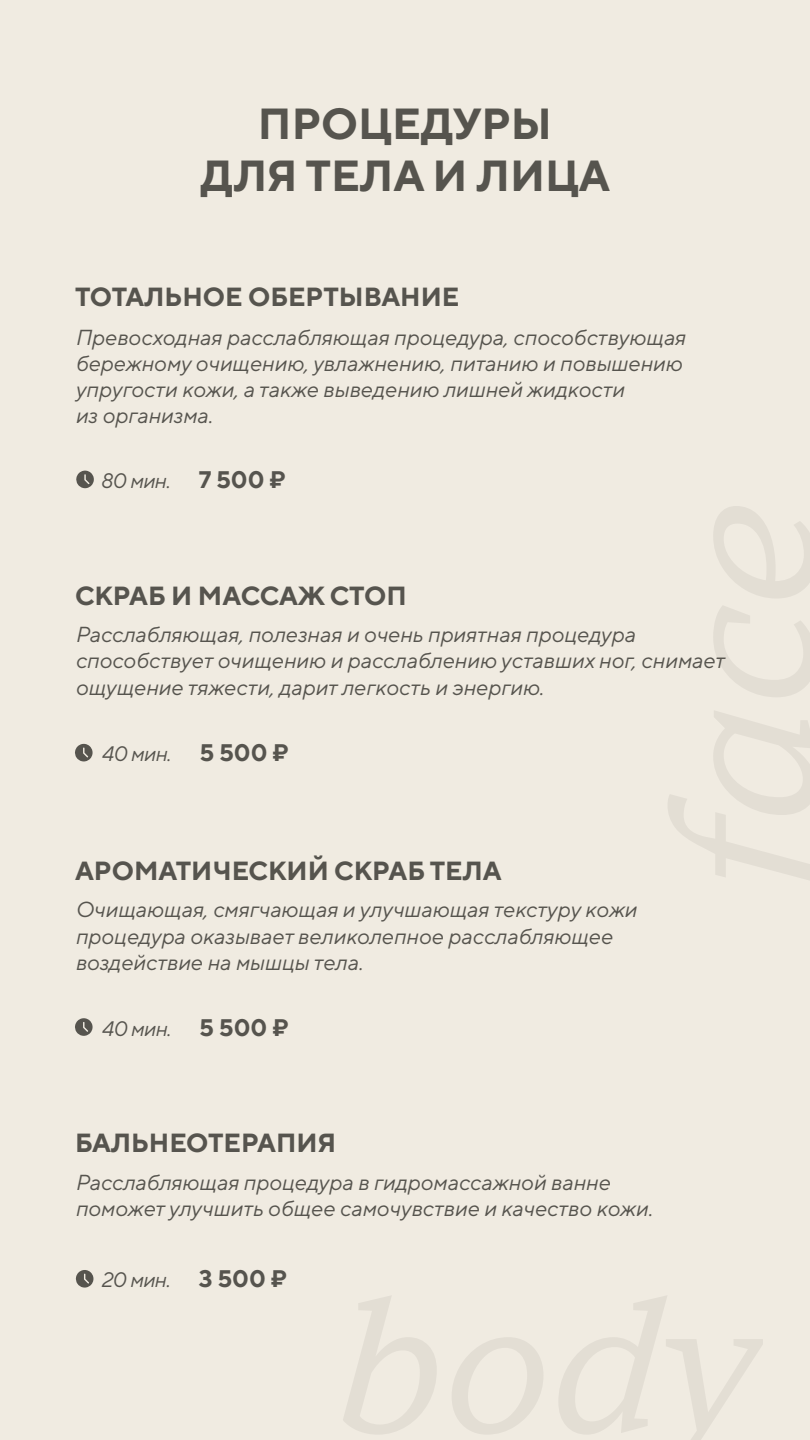
<style>
.page{position:relative;width:810px;height:1440px;background:#f0ebe1}
.page>*{position:absolute;margin:0;border:0;box-sizing:border-box;transform-origin:0 0}
.t1{font:700 43.5px/52.2px "TT Norms Pro";color:#56544e;text-align:center}
.t2{font:700 26.25px "TT Norms Pro";color:#56544e}
.t3{font:italic 21.75px/26.1px "TT Norms Pro";color:#56544e}
.t4{font:italic 21px "TT Norms Pro";letter-spacing:-.03em;color:#56544e}
.s1{font-weight:700;font-style:normal;font-size:24px}
</style>
<div class="page">
<svg style="left:668px;top:711px;width:142px;height:169px"></svg>
<svg style="left:713px;top:606px;width:97px;height:91px"></svg>
<svg style="left:713px;top:506px;width:97px;height:92px"></svg>
<svg style="left:343px;top:1296px;width:93px;height:138px"></svg>
<svg style="left:452px;top:1337px;width:91px;height:97px"></svg>
<svg style="left:559px;top:1296px;width:204px;height:144px"></svg>
<svg style="left:76px;top:471px;width:18px;height:17px"></svg>
<svg style="left:75px;top:744px;width:18px;height:17px"></svg>
<svg style="left:75px;top:1018px;width:18px;height:18px"></svg>
<svg style="left:76px;top:1270px;width:17px;height:18px"></svg>
<h1 class="t1" style="left:201px;top:96px;width:411px">ПРОЦЕДУРЫ<br>ДЛЯ ТЕЛА И ЛИЦА</h1>
<p class="t2" style="left:75px;top:279px;width:386px">ТОТАЛЬНОЕ ОБЕРТЫВАНИЕ</p>
<p class="t3" style="left:75px;top:323px;width:612px">Превосходная расслабляющая процедура, способствующая бережному очищению, увлажнению, питанию и повышению упругости кожи, а также выведению лишней жидкости<br>из организма.</p>
<p class="t4" style="left:100px;top:467px;width:187px">80 мин. <span class="s1">7 500 ₽</span></p>
<p class="t2" style="left:75px;top:578px;width:333px">СКРАБ И МАССАЖ СТОП</p>
<p class="t3" style="left:75px;top:621px;width:651px">Расслабляющая, полезная и очень приятная процедура способствует очищению и расслаблению уставших ног, снимает ощущение тяжести, дарит легкость и энергию.</p>
<p class="t4" style="left:101px;top:741px;width:189px">40 мин. <span class="s1">5 500 ₽</span></p>
<p class="t2" style="left:75px;top:854px;width:428px">АРОМАТИЧЕСКИЙ СКРАБ ТЕЛА</p>
<p class="t3" style="left:75px;top:896px;width:563px">Очищающая, смягчающая и улучшающая текстуру кожи процедура оказывает великолепное расслабляющее воздействие на мышцы тела.</p>
<p class="t4" style="left:101px;top:1015px;width:189px">40 мин. <span class="s1">5 500 ₽</span></p>
<p class="t2" style="left:75px;top:1126px;width:263px">БАЛЬНЕОТЕРАПИЯ</p>
<p class="t3" style="left:75px;top:1168px;width:579px">Расслабляющая процедура в гидромассажной ванне поможет улучшить общее самочувствие и качество кожи.</p>
<p class="t4" style="left:101px;top:1266px;width:188px">20 мин. <span class="s1">3 500 ₽</span></p>
</div>
